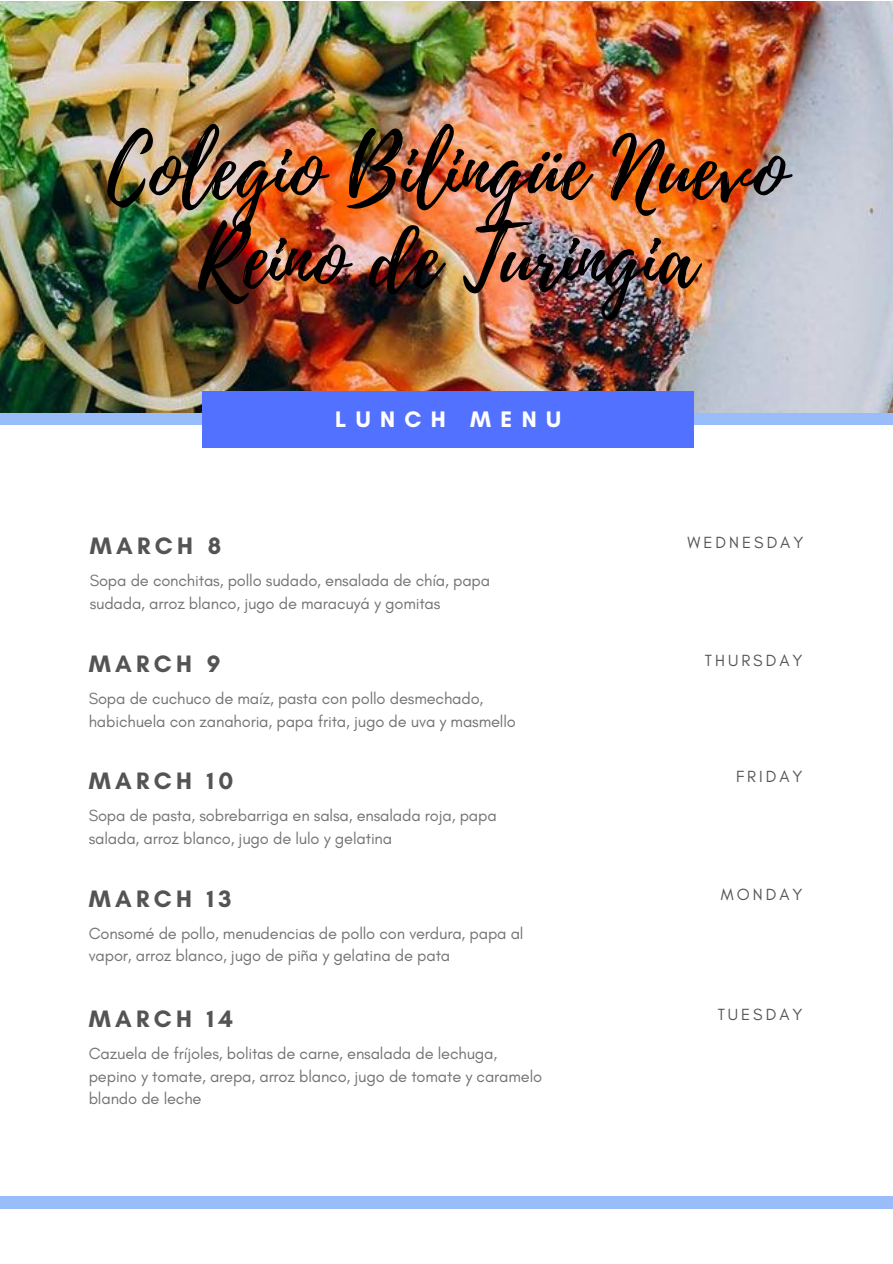
<style>
.page{position:relative;width:893px;height:1264px;background:#fff}
.page>*{position:absolute;margin:0;border:0;box-sizing:border-box;transform-origin:0 0}
.t1{font:83.85px/88.8px "Playlist Script";color:#000;text-align:center}
.t2{font:700 24.15px "Glacial Indifference";letter-spacing:.18em;color:#545454}
.t3{font:700 22.95px "Glacial Indifference";letter-spacing:.41em;color:#fff}
.t4{font:16.5px/22.5px "Glacial Indifference";letter-spacing:-.01em;color:#737373}
.t5{font:16.5px "Glacial Indifference";letter-spacing:.18em;color:#545454}
</style>
<div class="page">
<img style="left:0;top:2px;width:892px;height:411px">
<div style="left:0;top:413px;width:892px;height:12px;background:#99bdfa"></div>
<div style="left:202px;top:391px;width:491px;height:56px;background:#5271ff"></div>
<div style="left:0;top:1196px;width:892px;height:11px;background:#99bdfa"></div>
<h1 class="t1" style="left:107px;top:128px;width:680px">Colegio Bilingüe Nuevo<br>Reino de Turingia</h1>
<h3 class="t3" style="left:335px;top:405px;width:227px">LUNCH MENU</h3>
<h2 class="t2" style="left:90px;top:531px;width:133px">MARCH 8</h2>
<p class="t4" style="left:90px;top:569px;width:402px">Sopa de conchitas, pollo sudado, ensalada de chía, papa sudada, arroz blanco, jugo de maracuyá y gomitas</p>
<p class="t5" style="left:687px;top:532px;width:117px">WEDNESDAY</p>
<h2 class="t2" style="left:89px;top:649px;width:133px">MARCH 9</h2>
<p class="t5" style="left:705px;top:650px;width:99px">THURSDAY</p>
<p class="t4" style="left:89px;top:687px;width:428px">Sopa de cuchuco de maíz, pasta con pollo desmechado, habichuela con zanahoria, papa frita, jugo de uva y masmello</p>
<h2 class="t2" style="left:89px;top:766px;width:146px">MARCH 10</h2>
<p class="t4" style="left:89px;top:804px;width:409px">Sopa de pasta, sobrebarriga en salsa, ensalada roja, papa salada, arroz blanco, jugo de lulo y gelatina</p>
<h2 class="t2" style="left:89px;top:883px;width:144px">MARCH 13</h2>
<p class="t4" style="left:89px;top:921px;width:436px">Consomé de pollo, menudencias de pollo con verdura, papa al vapor, arroz blanco, jugo de piña y gelatina de pata</p>
<h2 class="t2" style="left:89px;top:1003px;width:146px">MARCH 14</h2>
<p class="t4" style="left:89px;top:1042px;width:455px">Cazuela de fríjoles, bolitas de carne, ensalada de lechuga, pepino y tomate, arepa, arroz blanco, jugo de tomate y caramelo blando de leche</p>
<p class="t5" style="left:736px;top:766px;width:68px">FRIDAY</p>
<p class="t5" style="left:721px;top:884px;width:83px">MONDAY</p>
<p class="t5" style="left:717px;top:1004px;width:86px">TUESDAY</p>
</div>
